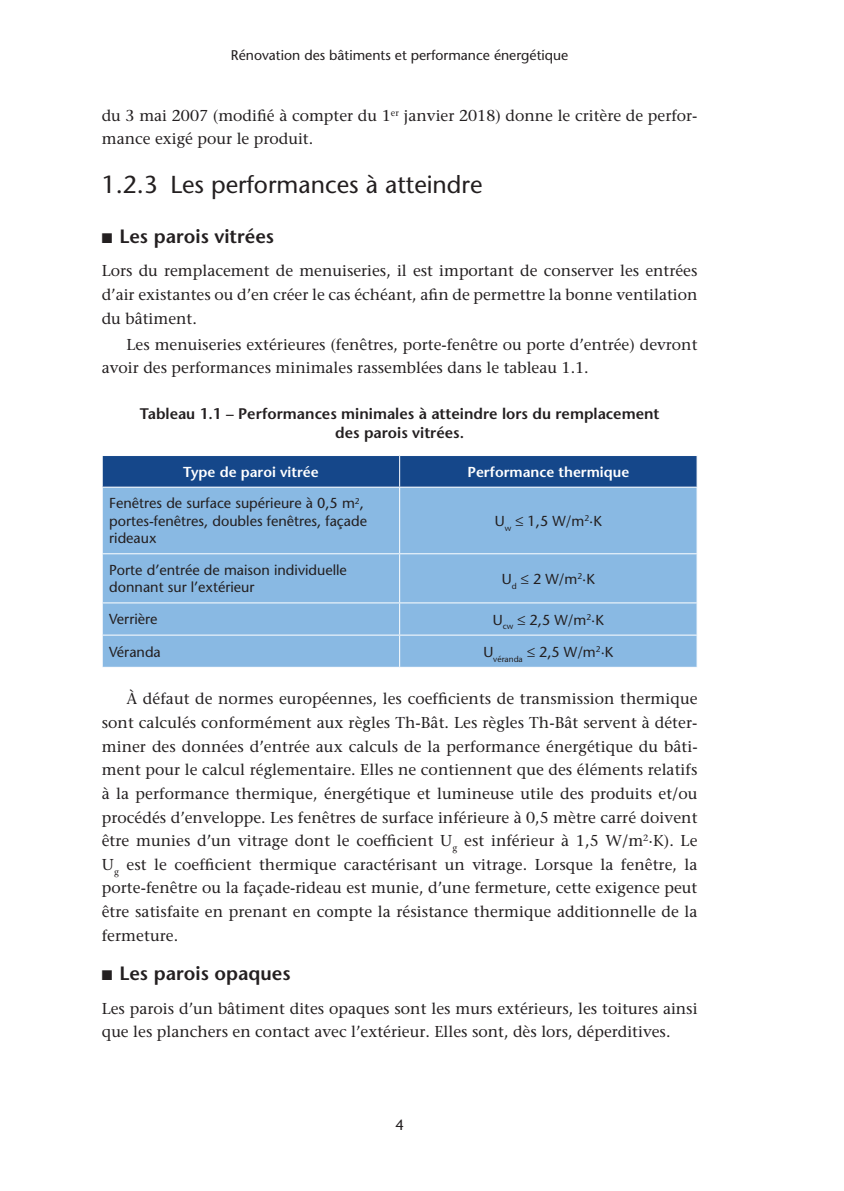
<style>
.page{position:relative;width:844px;height:1191px;background:#fff}
.page>*{position:absolute;margin:0;border:0;box-sizing:border-box;transform-origin:0 0}
.t1{font:500 24.5px "Stone Sans Std";color:#231f20}
.t2{font:600 19.25px "Stone Sans Std";color:#231f20}
.t3{font:500 15.75px/23.6px "Stone Serif Std";color:#231f20}
.t4{font:600 15.4px/19.2px "Stone Sans Std";color:#231f20;text-align:center}
.t5{font:500 14.88px "Stone Sans Std";color:#231f20}
.t6{font:500 14.35px/17.5px "Stone Sans Std";color:#231f20}
.t7{font:600 14.35px "Stone Sans Std";color:#fff}
.t8{font:500 14px "Stone Sans Std";color:#231f20}
</style>
<div class="page">
<div style="left:103px;top:456px;width:593px;height:31px;background:#15478a"></div>
<div style="left:103px;top:488px;width:593px;height:179px;background:#89b9e3"></div>
<hr style="left:399px;top:456px;width:1px;height:31px;background:#fff">
<hr style="left:399px;top:487px;width:1px;height:66px;background:#fff">
<hr style="left:102px;top:553px;width:297px;height:1px;background:#fff">
<hr style="left:399px;top:553px;width:298px;height:1px;background:#fff">
<hr style="left:399px;top:554px;width:1px;height:48px;background:#fff">
<hr style="left:102px;top:602px;width:297px;height:1px;background:#fff">
<hr style="left:399px;top:602px;width:298px;height:1px;background:#fff">
<hr style="left:399px;top:603px;width:1px;height:31px;background:#fff">
<hr style="left:102px;top:634px;width:297px;height:1px;background:#fff">
<hr style="left:399px;top:634px;width:298px;height:1px;background:#fff">
<hr style="left:399px;top:635px;width:1px;height:32px;background:#fff">
<p class="t8" style="left:231px;top:47px;width:339px">Rénovation des bâtiments et performance énergétique</p>
<p class="t3" style="left:102px;top:103px;width:597px">du 3 mai 2007 (modifié à compter du 1<sup>er</sup> janvier 2018) donne le critère de perfor&shy;mance exigé pour le produit.</p>
<p class="t1" style="left:102px;top:170px;width:382px">1.2.3 Les performances à atteindre</p>
<p class="t2" style="left:102px;top:224px;width:174px">■ Les parois vitrées</p>
<p class="t3" style="left:102px;top:259px;width:597px;text-align:justify">Lors du remplacement de menuiseries, il est important de conserver les entrées d’air existantes ou d’en créer le cas échéant, afin de permettre la bonne ventilation du bâtiment.</p>
<p class="t3" style="left:102px;top:332px;width:597px;text-indent:25px">Les menuiseries extérieures (fenêtres, porte-fenêtre ou porte d’entrée) devront avoir des performances minimales rassemblées dans le tableau 1.1.</p>
<p class="t4" style="left:140px;top:404px;width:521px">Tableau 1.1 – Performances minimales à atteindre lors du remplacement des parois vitrées.</p>
<p class="t7" style="left:183px;top:463px;width:137px">Type de paroi vitrée</p>
<p class="t7" style="left:467px;top:463px;width:163px">Performance thermique</p>
<p class="t6" style="left:109px;top:494px;width:259px">Fenêtres de surface supérieure à 0,5 m<sup>2</sup>, portes-fenêtres, doubles fenêtres, façade rideaux</p>
<p class="t6" style="left:494px;top:512px;width:108px">U<sub>w</sub> ≤ 1,5 W/m<sup>2</sup>·K</p>
<p class="t6" style="left:109px;top:561px;width:239px">Porte d’entrée de maison individuelle donnant sur l’extérieur</p>
<p class="t6" style="left:501px;top:570px;width:95px">U<sub>d</sub> ≤ 2 W/m<sup>2</sup>·K</p>
<p class="t6" style="left:109px;top:610px;width:50px">Verrière</p>
<p class="t6" style="left:492px;top:611px;width:113px">U<sub>cw</sub> ≤ 2,5 W/m<sup>2</sup>·K</p>
<p class="t6" style="left:109px;top:643px;width:53px">Véranda</p>
<p class="t6" style="left:483px;top:643px;width:131px">U<sub>véranda</sub> ≤ 2,5 W/m<sup>2</sup>·K</p>
<p class="t3" style="left:102px;top:687px;width:597px;text-align:justify;text-indent:25px">À défaut de normes européennes, les coefficients de transmission thermique sont calculés conformément aux règles Th-Bât. Les règles Th-Bât servent à déter&shy;miner des données d’entrée aux calculs de la performance énergétique du bâti&shy;ment pour le calcul réglementaire. Elles ne contiennent que des éléments relatifs à la performance thermique, énergétique et lumineuse utile des produits et/ou procédés d’enveloppe. Les fenêtres de surface inférieure à 0,5 mètre carré doivent être munies d’un vitrage dont le coefficient U<sub>g</sub> est inférieur à 1,5 W/m<sup>2</sup>·K). Le U<sub>g</sub> est le coefficient thermique caractérisant un vitrage. Lorsque la fenêtre, la porte-fenêtre ou la façade-rideau est munie, d’une fermeture, cette exigence peut être satisfaite en prenant en compte la résistance thermique additionnelle de la fermeture.</p>
<p class="t2" style="left:102px;top:961px;width:190px">■ Les parois opaques</p>
<p class="t3" style="left:102px;top:996px;width:597px">Les parois d’un bâtiment dites opaques sont les murs extérieurs, les toitures ainsi que les planchers en contact avec l’extérieur. Elles sont, dès lors, déperditives.</p>
<p class="t5" style="left:395px;top:1116px;width:10px">4</p>
</div>
